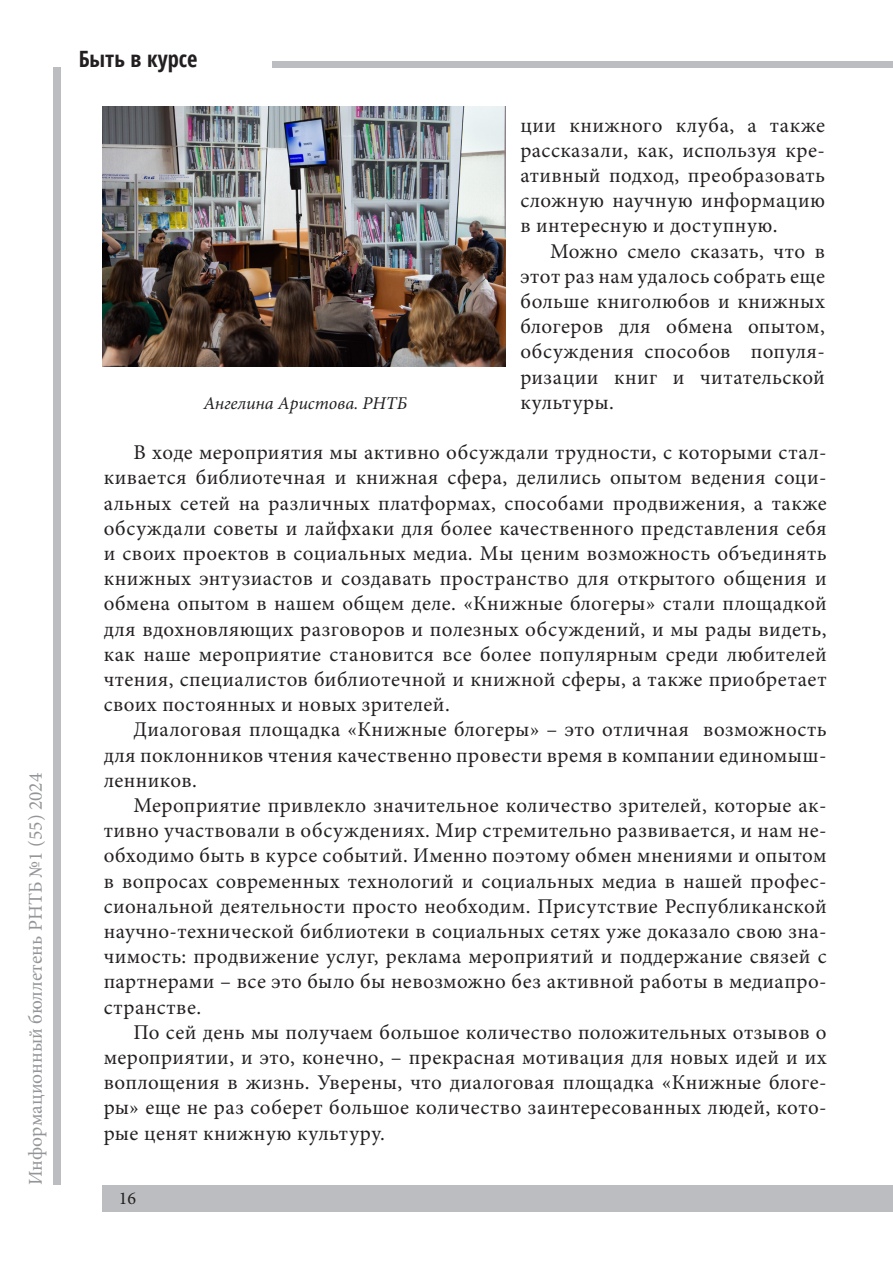
<style>
.page{position:relative;width:893px;height:1263px;background:#fff}
.page>*{position:absolute;margin:0;border:0;box-sizing:border-box;transform-origin:0 0}
.t1{font:700 condensed 22.5px "Open Sans";color:#231f20}
.t2{font:21px/25.2px "Minion Pro";letter-spacing:.02em;color:#231f20;text-align:justify}
.t3{font:19.5px "Minion Pro";color:#939598}
.t4{font:italic 18px "Minion Pro";color:#231f20}
.t5{font:18px "Minion Pro";color:#231f20}
</style>
<div class="page">
<div style="left:102px;top:1185px;width:791px;height:26px;background:#bcbdc0"></div>
<div style="left:272px;top:61px;width:621px;height:7px;background:#bcbdc0"></div>
<div style="left:54px;top:68px;width:7px;height:1117px;background:#bcbdc0"></div>
<img style="left:102px;top:106px;width:403px;height:261px">
<p class="t3" style="left:23px;top:1185px;width:414px;rotate:-90deg">Информационный бюллетень РНТБ №1 (55) 2024</p>
<p class="t1" style="left:79px;top:46px;width:120px">Быть в курсе</p>
<p class="t2" style="left:520px;top:112px;width:306px">ции книжного клуба, а также рассказали, как, используя кре&shy;ативный подход, преобразовать сложную научную информацию в интересную и доступную.</p>
<p class="t2" style="left:520px;top:238px;width:306px;text-indent:30px">Можно смело сказать, что в этот раз нам удалось собрать еще больше книголюбов и книжных блогеров для обмена опытом, обсуждения способов популя&shy;ризации книг и читательской культуры.</p>
<p class="t4" style="left:203px;top:391px;width:205px">Ангелина Аристова. РНТБ</p>
<p class="t2" style="left:104px;top:440px;width:724px;text-indent:30px">В ходе мероприятия мы активно обсуждали трудности, с которыми стал&shy;кивается библиотечная и книжная сфера, делились опытом ведения соци&shy;альных сетей на различных платформах, способами продвижения, а также обсуждали советы и лайфхаки для более качественного представления себя и своих проектов в социальных медиа. Мы ценим возможность объединять книжных энтузиастов и создавать пространство для открытого общения и обмена опытом в нашем общем деле. «Книжные блогеры» стали площадкой для вдохновляющих разговоров и полезных обсуждений, и мы рады видеть, как наше мероприятие становится все более популярным среди любителей чтения, специалистов библиотечной и книжной сферы, а также приобретает своих постоянных и новых зрителей.</p>
<p class="t2" style="left:104px;top:717px;width:724px;text-indent:30px">Диалоговая площадка «Книжные блогеры» – это отличная возможность для поклонников чтения качественно провести время в компании единомыш&shy;ленников.</p>
<p class="t2" style="left:104px;top:793px;width:724px;text-indent:30px">Мероприятие привлекло значительное количество зрителей, которые ак&shy;тивно участвовали в обсуждениях. Мир стремительно развивается, и нам не&shy;обходимо быть в курсе событий. Именно поэтому обмен мнениями и опытом в вопросах современных технологий и социальных медиа в нашей профес&shy;сиональной деятельности просто необходим. Присутствие Республиканской научно-технической библиотеки в социальных сетях уже доказало свою зна&shy;чимость: продвижение услуг, реклама мероприятий и поддержание связей с партнерами – все это было бы невозможно без активной работы в медиапро&shy;странстве.</p>
<p class="t2" style="left:104px;top:1019px;width:724px;text-indent:30px">По сей день мы получаем большое количество положительных отзывов о мероприятии, и это, конечно, – прекрасная мотивация для новых идей и их воплощения в жизнь. Уверены, что диалоговая площадка «Книжные блоге&shy;ры» еще не раз соберет большое количество заинтересованных людей, кото&shy;рые ценят книжную культуру.</p>
<p class="t5" style="left:119px;top:1186px;width:19px">16</p>
</div>
